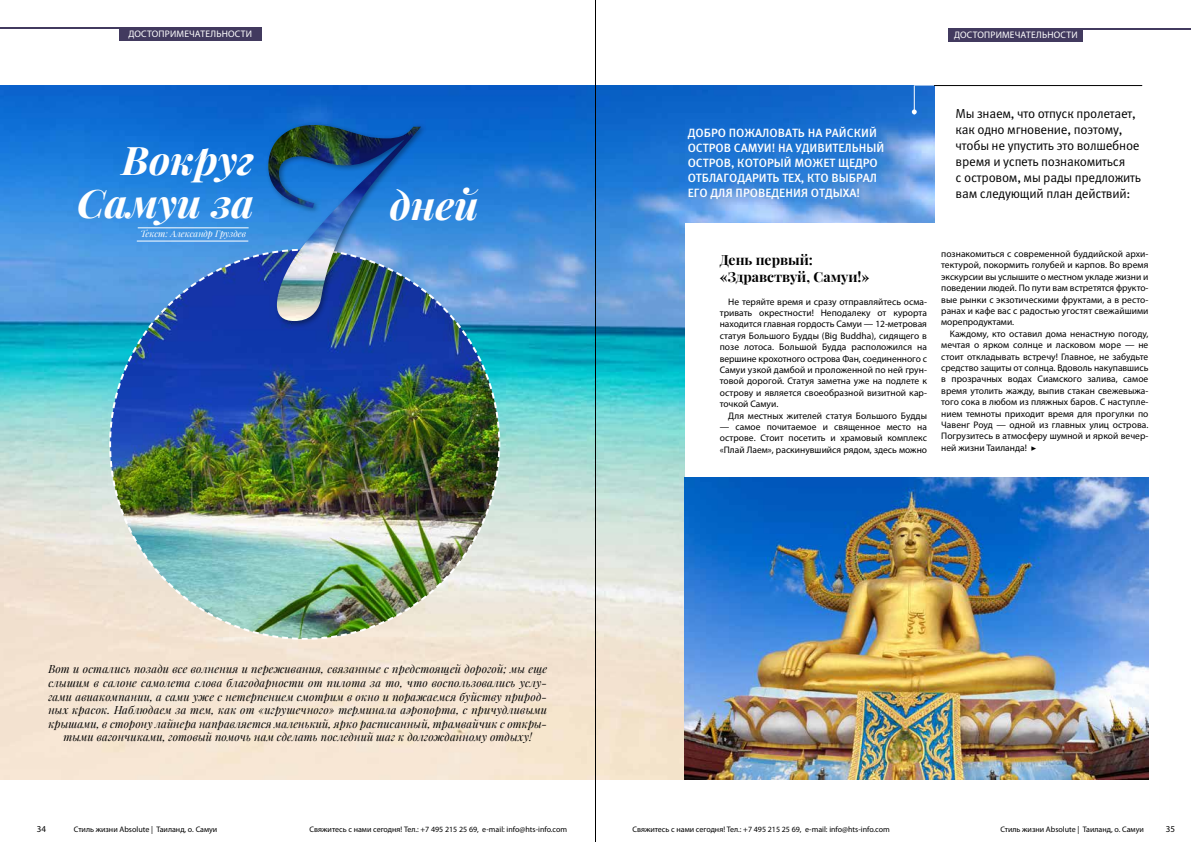
<style>
.page{position:relative;width:1191px;height:842px;background:#fff}
.page>*{position:absolute;margin:0;border:0;box-sizing:border-box;transform-origin:0 0}
.t1{font:italic 700 39.5px/43px "Playfair Display";color:#fff;text-align:right}
.t2{font:700 14px/16.8px "Playfair Display";color:#000}
.t3{font:13px/16px "Meta Pro";letter-spacing:-.02em;color:#000}
.t4{font:500 12px/15px "Meta Pro";color:#fff}
.t5{font:italic 11px/13.6px "Playfair Display";letter-spacing:.015em;color:#000;text-align:center}
.t6{font:9.5px/11.4px "Myriad Pro";letter-spacing:.005em;color:#000;text-align:justify}
.t7{font:9.5px "Myriad Pro";letter-spacing:.02em;color:#fff}
.t8{font:italic 9px "Playfair Display";color:#fff}
.t9{font:9px "Myriad Pro";color:#000}
.t10{font:8px "Myriad Pro";color:#000}
.s1{font-family:"Minion Pro";font-style:italic}
</style>
<div class="page">
<div style="left:120px;top:27px;width:142px;height:14px;background:#423a5f"></div>
<hr style="left:0;top:27px;width:147px;height:2px;background:#423a5f">
<div style="left:948px;top:28px;width:135px;height:14px;background:#423a5f"></div>
<hr style="left:1042px;top:28px;width:149px;height:2px;background:#423a5f">
<img style="left:0;top:85px;width:934px;height:695px">
<hr style="left:138px;top:228px;width:111px;height:1px;background:#fff">
<hr style="left:137px;top:241px;width:111px;height:1px;background:#fff">
<img style="left:108px;top:248px;width:393px;height:393px">
<hr style="left:934px;top:85px;width:208px;height:1px;background:#000">
<div style="left:685px;top:223px;width:276px;height:255px;background:#fff"></div>
<img style="left:685px;top:478px;width:463px;height:302px">
<svg style="left:911px;top:85px;width:23px;height:29px"></svg>
<div style="left:265px;top:121px;width:162px;height:207px;background:#000;opacity:.4"></div>
<img style="left:268px;top:125px;width:153px;height:196px">
<hr style="left:595px;top:0;width:1px;height:842px;background:#000">
<p class="t7" style="left:128px;top:28px;width:125px">Достопримечательности</p>
<h1 class="t1" style="left:77px;top:138px;width:178px">Вокруг<br>Самуи за</h1>
<p class="t8" style="left:140px;top:228px;width:107px">Текст: Александр Груздев</p>
<h1 class="t1" style="left:390px;top:182px;width:90px">дней</h1>
<p class="t5" style="left:48px;top:662px;width:500px">Вот и остались позади все волнения и переживания, связанные с предстоящей дорогой; мы еще слышим в салоне самолета слова благодарности от пилота за то, что воспользовались услу&shy;гами авиакомпании, а сами уже с нетерпением смотрим в окно и поражаемся буйству природ&shy;ных красок. Наблюдаем за тем, как от «игрушечного» терминала аэропорта, с причудливыми крышами, в сторону лайнера направляется маленький, ярко расписанный, трамвайчик с откры&shy;тыми вагончиками, готовый помочь нам сделать последний шаг к долгожданному отдыху!</p>
<p class="t7" style="left:954px;top:29px;width:125px">Достопримечательности</p>
<p class="t4" style="left:687px;top:125px;width:198px">Добро пожаловать на райский остров Самуи! На удивительный остров, который может щедро отблагодарить тех, кто выбрал его для проведения отдыха!</p>
<h3 class="t3" style="left:955px;top:105px;width:187px">Мы знаем, что отпуск пролетает, как одно мгновение, поэтому, чтобы не упустить это волшебное время и успеть познакомиться<br>с островом, мы рады предложить вам следующий план действий:</h3>
<h2 class="t2" style="left:720px;top:251px;width:151px">День первый: «Здравствуй, Самуи!»</h2>
<p class="t6" style="left:720px;top:295px;width:209px;text-indent:9px">Не теряйте время и сразу отправляйтесь осма&shy;тривать окрестности! Неподалеку от курорта находится главная гордость Самуи — 12-метровая статуя Большого Будды (Big Buddha), сидящего в позе лотоса. Большой Будда расположился на вершине крохотного острова Фан, соединенного с Самуи узкой дамбой и проложенной по ней грун&shy;товой дорогой. Статуя заметна уже на подлете к острову и является своеобразной визитной кар&shy;точкой Самуи.</p>
<p class="t6" style="left:728px;top:409px;width:200px">Для местных жителей статуя Большого Будды</p>
<p class="t6" style="left:720px;top:421px;width:209px">— самое почитаемое и священное место на острове. Стоит посетить и храмовый комплекс «Плай Лаем», раскинувшийся рядом, здесь можно</p>
<p class="t6" style="left:941px;top:248px;width:209px">познакомиться с современной буддийской архи&shy;тектурой, покормить голубей и карпов. Во время экскурсии вы услышите о местном укладе жизни и поведении людей. По пути вам встретятся фрукто&shy;вые рынки с экзотическими фруктами, а в ресто&shy;ранах и кафе вас с радостью угостят свежайшими морепродуктами.</p>
<p class="t6" style="left:941px;top:328px;width:209px;text-indent:9px">Каждому, кто оставил дома ненастную погоду, мечтая о ярком солнце и ласковом море — не стоит откладывать встречу! Главное, не забудьте средство защиты от солнца. Вдоволь накупавшись в прозрачных водах Сиамского залива, самое время утолить жажду, выпив стакан свежевыжа&shy;того сока в любом из пляжных баров. С наступле&shy;нием темноты приходит время для прогулки по Чавенг Роуд — одной из главных улиц острова.<br>Погрузитесь в атмосферу шумной и яркой вечер&shy;ней жизни Таиланда! <span class="s1">▶</span></p>
<p class="t9" style="left:37px;top:824px;width:11px">34</p>
<p class="t10" style="left:74px;top:824px;width:145px">Стиль жизни Absolute | Таиланд, о. Самуи</p>
<p class="t10" style="left:310px;top:825px;width:259px">Свяжитесь с нами сегодня! Тел.: +7 495 215 25 69, e-mail: info@hts-info.com</p>
<p class="t10" style="left:632px;top:824px;width:259px">Свяжитесь с нами сегодня! Тел.: +7 495 215 25 69, e-mail: info@hts-info.com</p>
<p class="t10" style="left:1000px;top:824px;width:145px">Стиль жизни Absolute | Таиланд, о. Самуи</p>
<p class="t9" style="left:1165px;top:824px;width:11px">35</p>
</div>
